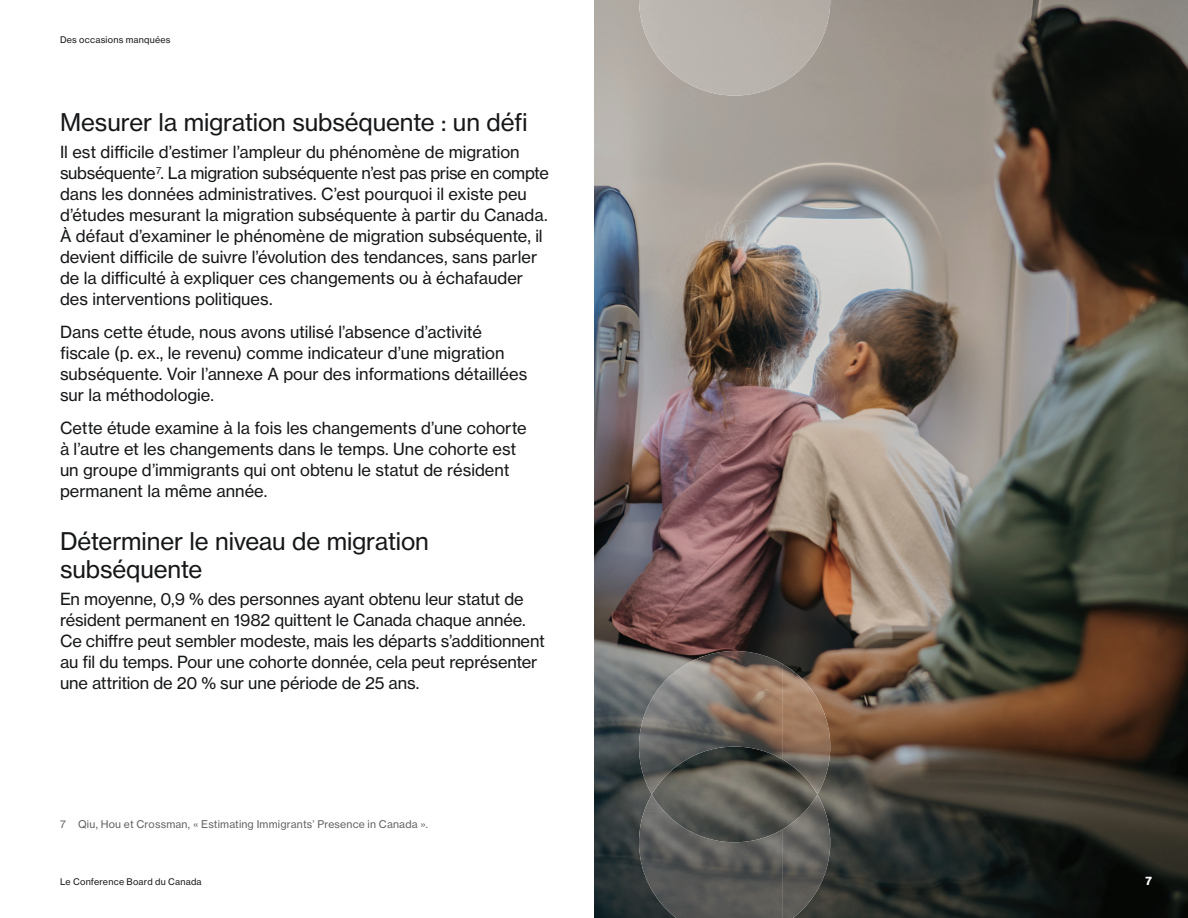
<style>
.page{position:relative;width:1188px;height:918px;background:#fff}
.page>*{position:absolute;margin:0;border:0;box-sizing:border-box;transform-origin:0 0}
.t1{font:24px/28.5px "N Haas Grotesk TX Pro 55 Rg";letter-spacing:-.005em;color:#161719}
.t2{font:16.5px/21px "N Haas Grotesk TX Pro 55 Rg";letter-spacing:-.005em;color:#161719}
.t3{font:12px "N Haas Grotesk DS Pro 75 Bd";color:#fff}
.t4{font:10.5px "N Haas Grotesk TX Pro 55 Rg";letter-spacing:.02em;color:#626363}
.t5{font:9px "N Haas Grotesk TX Pro 55 Rg";letter-spacing:.025em;color:#161719}
</style>
<div class="page">
<img style="left:594px;top:0;width:594px;height:918px">
<img style="left:639px;top:651px;width:144px;height:267px">
<img style="left:782px;top:664px;width:48px;height:254px">
<img style="left:639px;top:0;width:191px;height:96px">
<p class="t5" style="left:60px;top:34px;width:112px">Des occasions manquées</p>
<h1 class="t1" style="left:60px;top:108px;width:469px">Mesurer la migration subséquente : un défi</h1>
<p class="t2" style="left:60px;top:142px;width:490px">Il est difficile d’estimer l’ampleur du phénomène de migration subséquente<sup>7</sup>. La migration subséquente n’est pas prise en compte dans les données administratives. C’est pourquoi il existe peu d’études mesurant la migration subséquente à partir du Canada.<br>À défaut d’examiner le phénomène de migration subséquente, il devient difficile de suivre l’évolution des tendances, sans parler de la difficulté à expliquer ces changements ou à échafauder des interventions politiques.</p>
<p class="t2" style="left:60px;top:322px;width:469px">Dans cette étude, nous avons utilisé l’absence d’activité fiscale (p. ex., le revenu) comme indicateur d’une migration subséquente. Voir l’annexe A pour des informations détaillées sur la méthodologie.</p>
<p class="t2" style="left:60px;top:418px;width:468px">Cette étude examine à la fois les changements d’une cohorte à l’autre et les changements dans le temps. Une cohorte est un groupe d’immigrants qui ont obtenu le statut de résident permanent la même année.</p>
<h1 class="t1" style="left:60px;top:527px;width:370px">Déterminer le niveau de migration subséquente</h1>
<p class="t2" style="left:60px;top:589px;width:486px">En moyenne, 0,9 % des personnes ayant obtenu leur statut de résident permanent en 1982 quittent le Canada chaque année.<br>Ce chiffre peut sembler modeste, mais les départs s’additionnent au fil du temps. Pour une cohorte donnée, cela peut représenter une attrition de 20 % sur une période de 25 ans.</p>
<p class="t4" style="left:60px;top:818px;width:370px">7 Qiu, Hou et Crossman, « Estimating Immigrants’ Presence in Canada ».</p>
<p class="t5" style="left:60px;top:876px;width:143px">Le Conference Board du Canada</p>
<p class="t3" style="left:1145px;top:874px;width:8px">7</p>
</div>
